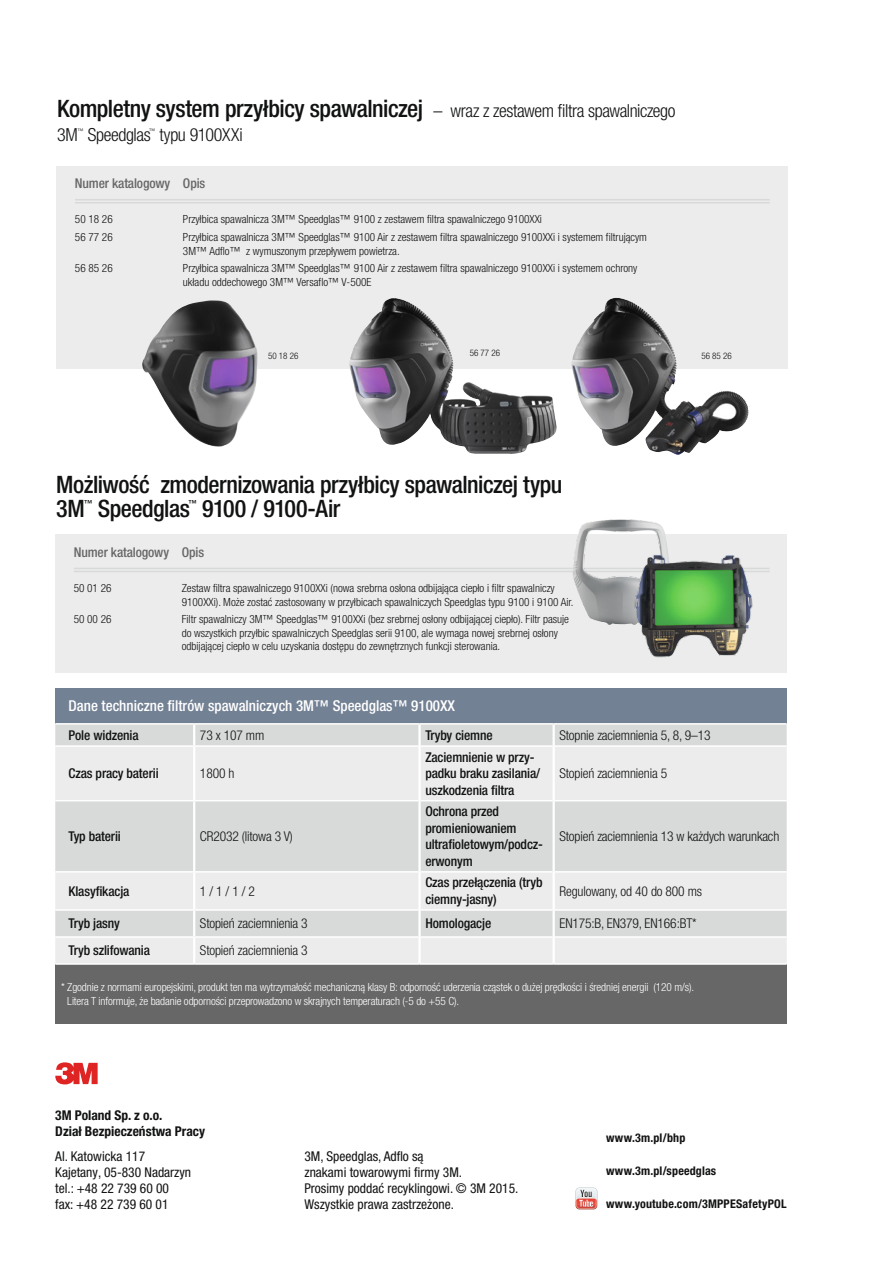
<style>
.page{position:relative;width:893px;height:1263px;background:#fff}
.page>*{position:absolute;margin:0;border:0;box-sizing:border-box;transform-origin:0 0}
.t1{font:500 condensed 24px/24px "Helvetica Neue LT Pro";letter-spacing:-.02em;color:#111212}
.t2{font:300 condensed 18px "Helvetica Neue LT Pro";letter-spacing:-.02em;color:#111212}
.t3{font:500 condensed 15px "Helvetica Neue LT Pro";color:#fff}
.t4{font:500 condensed 13.5px/16.5px "Helvetica Neue LT Pro";letter-spacing:-.01em;color:#111212}
.t5{font:300 condensed 13.5px "Helvetica Neue LT Pro";letter-spacing:-.01em;color:#111212}
.t6{font:condensed 13.5px/16.2px "Helvetica Neue LT Pro";color:#111212}
.t7{font:700 condensed 13.5px/16.2px "Helvetica Neue LT Pro";color:#111212}
.t8{font:500 condensed 13.5px "Helvetica Neue LT Pro";letter-spacing:-.01em;color:#676767}
.t9{font:700 condensed 12px "Helvetica Neue LT Pro";letter-spacing:.015em;color:#111212}
.t10{font:300 condensed 11.25px/13.5px "Helvetica Neue LT Pro";color:#111212}
.t11{font:300 condensed 11.25px/14.1px "Helvetica Neue LT Pro";letter-spacing:-.01em;color:#fff}
.t12{font:300 condensed 9px "Helvetica Neue LT Pro";color:#111212}
.t13{font:500 condensed 8.4px "Helvetica Neue LT Pro";color:#111212}
.t14{font:300 condensed 6.3px "Helvetica Neue LT Pro";color:#111212}
.s1{font-weight:300;font-size:18px}
</style>
<div class="page">
<svg style="left:576px;top:1188px;width:21px;height:21px"></svg>
<svg style="left:55px;top:1062px;width:43px;height:22px"></svg>
<hr style="left:892px;top:824px;width:1px;height:89px;background:#000">
<hr style="left:892px;top:913px;width:1px;height:44px;background:#7c40b3">
<div style="left:55px;top:688px;width:732px;height:36px;background:#738194"></div>
<div style="left:55px;top:725px;width:732px;height:20px;background:#d8d9d9"></div>
<svg style="left:55px;top:747px;width:732px;height:162px;background:#e3e4e4"></svg>
<svg style="left:55px;top:911px;width:732px;height:52px;background:#e2e2e2"></svg>
<div style="left:55px;top:964px;width:732px;height:59px;background:#676767"></div>
<hr style="left:55px;top:723px;width:139px;height:2px;background:#fff">
<hr style="left:194px;top:723px;width:226px;height:2px;background:#fff">
<hr style="left:193px;top:725px;width:2px;height:20px;background:#fff">
<hr style="left:420px;top:723px;width:134px;height:2px;background:#fff">
<hr style="left:554px;top:723px;width:233px;height:2px;background:#fff">
<hr style="left:193px;top:747px;width:2px;height:53px;background:#fff">
<hr style="left:55px;top:800px;width:139px;height:1px;background:#fff">
<hr style="left:193px;top:801px;width:2px;height:70px;background:#fff">
<hr style="left:194px;top:800px;width:224px;height:1px;background:#fff">
<hr style="left:421px;top:800px;width:132px;height:1px;background:#fff">
<hr style="left:555px;top:800px;width:232px;height:1px;background:#fff">
<hr style="left:55px;top:871px;width:139px;height:1px;background:#fff">
<hr style="left:193px;top:872px;width:2px;height:37px;background:#fff">
<hr style="left:194px;top:871px;width:224px;height:1px;background:#fff">
<hr style="left:421px;top:871px;width:132px;height:1px;background:#fff">
<hr style="left:555px;top:871px;width:232px;height:1px;background:#fff">
<hr style="left:193px;top:911px;width:2px;height:25px;background:#fff">
<hr style="left:55px;top:936px;width:139px;height:2px;background:#fff">
<hr style="left:193px;top:938px;width:2px;height:25px;background:#fff">
<hr style="left:194px;top:936px;width:224px;height:2px;background:#fff">
<hr style="left:421px;top:936px;width:132px;height:2px;background:#fff">
<hr style="left:555px;top:936px;width:232px;height:2px;background:#fff">
<hr style="left:55px;top:963px;width:139px;height:2px;background:#fff">
<hr style="left:194px;top:963px;width:226px;height:2px;background:#fff">
<hr style="left:420px;top:963px;width:134px;height:2px;background:#fff">
<hr style="left:554px;top:963px;width:233px;height:2px;background:#fff">
<hr style="left:418px;top:725px;width:3px;height:21px;background:#fff">
<hr style="left:553px;top:725px;width:2px;height:21px;background:#fff">
<hr style="left:418px;top:746px;width:3px;height:55px;background:#fff">
<hr style="left:553px;top:746px;width:2px;height:55px;background:#fff">
<hr style="left:418px;top:801px;width:3px;height:71px;background:#fff">
<hr style="left:553px;top:801px;width:2px;height:71px;background:#fff">
<hr style="left:418px;top:872px;width:3px;height:38px;background:#fff">
<hr style="left:553px;top:872px;width:2px;height:38px;background:#fff">
<hr style="left:418px;top:910px;width:3px;height:27px;background:#fff">
<hr style="left:553px;top:910px;width:2px;height:27px;background:#fff">
<hr style="left:418px;top:937px;width:3px;height:26px;background:#fff">
<hr style="left:553px;top:937px;width:2px;height:26px;background:#fff">
<div style="left:55px;top:534px;width:732px;height:138px;background:#ececec"></div>
<hr style="left:74px;top:568px;width:696px;height:1px;background:#d8d9d9">
<hr style="left:74px;top:571px;width:696px;height:1px;background:#d8d9d9">
<div style="left:56px;top:166px;width:732px;height:203px;background:#ececec"></div>
<hr style="left:75px;top:199px;width:695px;height:1px;background:#d8d9d9">
<hr style="left:75px;top:202px;width:695px;height:1px;background:#d8d9d9">
<img style="left:572px;top:519px;width:93px;height:106px">
<img style="left:614px;top:534px;width:163px;height:139px">
<img style="left:349px;top:301px;width:208px;height:153px">
<img style="left:571px;top:299px;width:178px;height:156px">
<img style="left:142px;top:300px;width:116px;height:147px">
<h1 class="t1" style="left:57px;top:96px;width:620px">Kompletny system przyłbicy spawalniczej <span class="s1">– wraz z zestawem filtra spawalniczego</span></h1>
<h2 class="t2" style="left:57px;top:124px;width:22px">3M</h2>
<p class="t14" style="left:78px;top:127px;width:8px">™</p>
<h2 class="t2" style="left:88px;top:124px;width:64px">Speedglas</h2>
<p class="t14" style="left:149px;top:127px;width:8px">™</p>
<h2 class="t2" style="left:159px;top:124px;width:85px">typu 9100XXi</h2>
<p class="t8" style="left:75px;top:175px;width:132px">Numer katalogowy Opis</p>
<p class="t10" style="left:75px;top:213px;width:39px">50 18 26</p>
<p class="t10" style="left:183px;top:213px;width:361px">Przyłbica spawalnicza 3M™ Speedglas™ 9100 z zestawem filtra spawalniczego 9100XXi</p>
<p class="t10" style="left:75px;top:230px;width:39px">56 77 26</p>
<p class="t10" style="left:183px;top:230px;width:465px">Przyłbica spawalnicza 3M™ Speedglas™ 9100 Air z zestawem filtra spawalniczego 9100XXi i systemem filtrującym<br>3M™ Adflo™ z wymuszonym przepływem powietrza.</p>
<p class="t10" style="left:75px;top:262px;width:39px">56 85 26</p>
<p class="t10" style="left:183px;top:262px;width:456px">Przyłbica spawalnicza 3M™ Speedglas™ 9100 Air z zestawem filtra spawalniczego 9100XXi i systemem ochrony układu oddechowego 3M™ Versaflo™ V-500E</p>
<p class="t12" style="left:268px;top:351px;width:32px">50 18 26</p>
<p class="t12" style="left:470px;top:348px;width:32px">56 77 26</p>
<h1 class="t1" style="left:56px;top:472px;width:508px">Możliwość zmodernizowania przyłbicy spawalniczej typu<br>3M</h1>
<p class="t13" style="left:84px;top:498px;width:10px">™</p>
<h1 class="t1" style="left:98px;top:496px;width:94px">Speedglas</h1>
<p class="t13" style="left:188px;top:498px;width:10px">™</p>
<h1 class="t1" style="left:202px;top:496px;width:140px">9100 / 9100-Air</h1>
<p class="t8" style="left:74px;top:544px;width:132px">Numer katalogowy Opis</p>
<p class="t10" style="left:74px;top:581px;width:39px">50 01 26</p>
<p class="t10" style="left:182px;top:581px;width:393px">Zestaw filtra spawalniczego 9100XXi (nowa srebrna osłona odbijająca ciepło i filtr spawalniczy<br>9100XXi). Może zostać zastosowany w przyłbicach spawalniczych Speedglas typu 9100 i 9100 Air.</p>
<p class="t10" style="left:74px;top:613px;width:39px">50 00 26</p>
<p class="t10" style="left:182px;top:613px;width:389px">Filtr spawalniczy 3M™ Speedglas™ 9100XXi (bez srebrnej osłony odbijającej ciepło). Filtr pasuje do wszystkich przyłbic spawalniczych Speedglas serii 9100, ale wymaga nowej srebrnej osłony odbijającej ciepło w celu uzyskania dostępu do zewnętrznych funkcji sterowania.</p>
<p class="t12" style="left:701px;top:351px;width:32px">56 85 26</p>
<h3 class="t3" style="left:69px;top:697px;width:388px">Dane techniczne filtrów spawalniczych 3M™ Speedglas™ 9100XX</h3>
<p class="t4" style="left:69px;top:726px;width:72px">Pole widzenia</p>
<p class="t5" style="left:200px;top:727px;width:66px">73 x 107 mm</p>
<p class="t4" style="left:425px;top:726px;width:69px">Tryby ciemne</p>
<p class="t5" style="left:559px;top:727px;width:153px">Stopnie zaciemnienia 5, 8, 9–13</p>
<p class="t4" style="left:69px;top:765px;width:92px">Czas pracy baterii</p>
<p class="t5" style="left:200px;top:766px;width:36px">1800 h</p>
<p class="t4" style="left:425px;top:748px;width:116px">Zaciemnienie w przy&shy;padku braku zasilania/ uszkodzenia filtra</p>
<p class="t5" style="left:559px;top:766px;width:109px">Stopień zaciemnienia 5</p>
<p class="t4" style="left:69px;top:828px;width:54px">Typ baterii</p>
<p class="t5" style="left:200px;top:828px;width:94px">CR2032 (litowa 3 V)</p>
<p class="t4" style="left:425px;top:803px;width:119px">Ochrona przed promieniowaniem ultrafioletowym/podcz&shy;erwonym</p>
<p class="t5" style="left:559px;top:828px;width:221px">Stopień zaciemnienia 13 w każdych warunkach</p>
<p class="t4" style="left:69px;top:882px;width:62px">Klasyfikacja</p>
<p class="t5" style="left:200px;top:883px;width:56px">1 / 1 / 1 / 2</p>
<p class="t4" style="left:425px;top:874px;width:119px">Czas przełączenia (tryb ciemny-jasny)</p>
<p class="t5" style="left:559px;top:883px;width:144px">Regulowany, od 40 do 800 ms</p>
<p class="t4" style="left:69px;top:915px;width:53px">Tryb jasny</p>
<p class="t5" style="left:200px;top:916px;width:109px">Stopień zaciemnienia 3</p>
<p class="t4" style="left:425px;top:915px;width:67px">Homologacje</p>
<p class="t5" style="left:559px;top:916px;width:139px">EN175:B, EN379, EN166:BT*</p>
<p class="t4" style="left:69px;top:942px;width:83px">Tryb szlifowania</p>
<p class="t5" style="left:200px;top:943px;width:109px">Stopień zaciemnienia 3</p>
<p class="t11" style="left:67px;top:980px;width:628px;text-indent:-6px">* Zgodnie z normami europejskimi, produkt ten ma wytrzymałość mechaniczną klasy B: odporność uderzenia cząstek o dużej prędkości i średniej energii (120 m/s).<br>Litera T informuje, że badanie odporności przeprowadzono w skrajnych temperaturach (-5 do +55 C).</p>
<p class="t7" style="left:55px;top:1107px;width:151px">3M Poland Sp. z o.o.<br>Dział Bezpieczeństwa Pracy</p>
<p class="t6" style="left:55px;top:1148px;width:137px">Al. Katowicka 117<br>Kajetany, 05-830 Nadarzyn tel.: +48 22 739 60 00<br>fax: +48 22 739 60 01</p>
<p class="t6" style="left:304px;top:1148px;width:215px">3M, Speedglas, Adflo są<br>znakami towarowymi firmy 3M.<br>Prosimy poddać recyklingowi. © 3M 2015.<br>Wszystkie prawa zastrzeżone.</p>
<p class="t9" style="left:606px;top:1130px;width:81px">www.3m.pl/bhp</p>
<p class="t9" style="left:606px;top:1164px;width:112px">www.3m.pl/speedglas</p>
<p class="t9" style="left:606px;top:1197px;width:182px">www.youtube.com/3MPPESafetyPOL</p>
</div>
